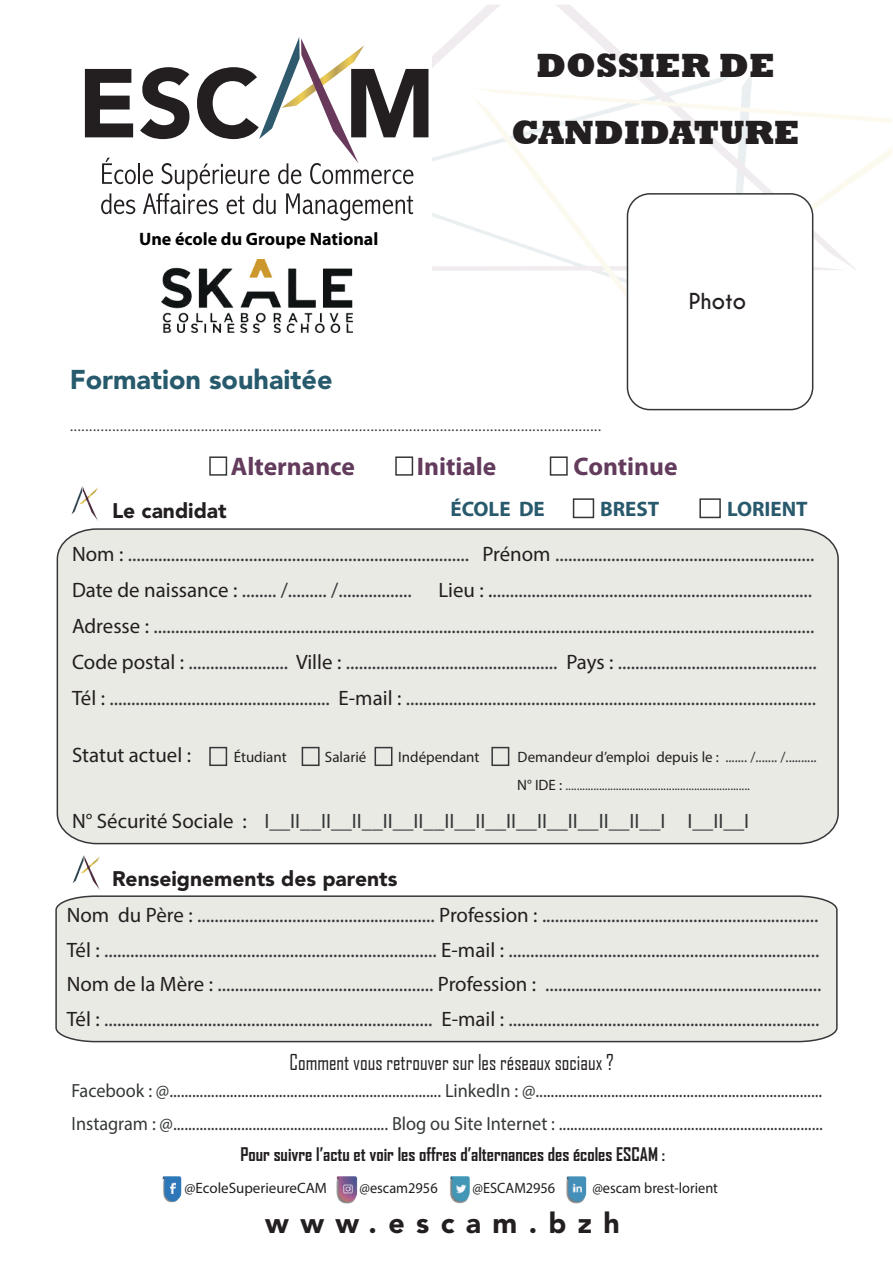
<style>
.page{position:relative;width:893px;height:1263px;background:#fff}
.page>*{position:absolute;margin:0;border:0;box-sizing:border-box;transform-origin:0 0}
.t1{font:800 34.5px "Rockwell";color:#231f20}
.t2{font:900 28.5px "Avenir";letter-spacing:.4em;color:#231f20}
.t3{font:900 27px "Avenir";color:#265a6c}
.t4{font:700 25.5px "Myriad Pro";color:#633b5c}
.t5{font:21px "Agency FB";color:#231f20;scale:.96 1}
.t6{font:900 21px "Avenir";color:#231f20}
.t7{font:700 21px "Myriad Pro";color:#28596c}
.t8{font:20.85px/36px "Myriad Pro";color:#353839}
.t9{font:20.85px "Myriad Pro";color:#231f20}
.t10{font:20.7px "Caviar Dreams";color:#353839}
.t11{font:700 20.7px "Caviar Dreams";color:#231f20}
.t12{font:19.05px/33px "Myriad Pro";color:#353839;scale:.96 1}
.t13{font:700 18px "Agency FB";color:#231f20}
.t14{font:700 18px "Myriad Pro";color:#000001}
.t15{font:15px "Myriad Pro";color:#231f20}
.t16{font:15px "Myriad Pro";color:#231f20;scale:.96 1}
.t17{font:13.5px "Myriad Pro";color:#353839}
.s1{color:#231f20}
.s2{color:#353839}
.s3{font-size:15px;color:#231f20}
</style>
<div class="page">
<div style="left:55px;top:895px;width:783px;height:148px;background:#eaeae4"></div>
<img style="left:432px;top:5px;width:460px;height:351px">
<div style="left:56px;top:528px;width:783px;height:317px;background:#eaeae4"></div>
<div style="left:627px;top:194px;width:186px;height:216px;background:#fff;border-radius:22px"></div>
<div style="left:627px;top:193px;width:186px;height:217px;border:2px solid #353839;border-radius:22px"></div>
<div style="left:209px;top:456px;width:18px;height:20px;border:2px solid #353839"></div>
<div style="left:550px;top:456px;width:18px;height:20px;border:2px solid #353839"></div>
<div style="left:395px;top:456px;width:18px;height:20px;border:2px solid #353839"></div>
<div style="left:573px;top:498px;width:21px;height:20px;border:2px solid #353839"></div>
<div style="left:699px;top:498px;width:22px;height:20px;border:2px solid #353839"></div>
<svg style="left:85px;top:37px;width:343px;height:184px"></svg>
<img style="left:162px;top:1176px;width:20px;height:27px">
<img style="left:336px;top:1176px;width:22px;height:28px">
<img style="left:450px;top:1176px;width:20px;height:28px">
<img style="left:566px;top:1176px;width:21px;height:28px">
<div style="left:491px;top:747px;width:18px;height:19px;border:2px solid #353839"></div>
<div style="left:209px;top:747px;width:18px;height:19px;border:2px solid #353839"></div>
<div style="left:302px;top:747px;width:18px;height:19px;border:2px solid #353839"></div>
<div style="left:375px;top:747px;width:17px;height:19px;border:2px solid #353839"></div>
<img style="left:72px;top:856px;width:28px;height:34px">
<img style="left:71px;top:487px;width:27px;height:34px">
<img style="left:162px;top:260px;width:191px;height:73px">
<h1 class="t1" style="left:536px;top:46px;width:240px">DOSSIER DE</h1>
<p class="t14" style="left:139px;top:228px;width:241px">Une école du Groupe National</p>
<p class="t3" style="left:70px;top:364px;width:264px">Formation souhaitée</p>
<h1 class="t1" style="left:511px;top:112px;width:290px">CANDIDATURE</h1>
<p class="t11" style="left:689px;top:288px;width:59px">Photo</p>
<p class="t10" style="left:70px;top:411px;width:533px">..........................................................................................................................................</p>
<p class="t4" style="left:231px;top:450px;width:126px">Alternance</p>
<p class="t4" style="left:417px;top:450px;width:81px">Initiale</p>
<p class="t4" style="left:574px;top:450px;width:105px">Continue</p>
<p class="t6" style="left:112px;top:498px;width:116px">Le candidat</p>
<p class="t7" style="left:450px;top:495px;width:96px">ÉCOLE DE</p>
<p class="t7" style="left:600px;top:495px;width:61px">BREST</p>
<p class="t7" style="left:727px;top:495px;width:82px">LORIENT</p>
<p class="t8" style="left:72px;top:535px;width:744px"><span class="s1">Nom :</span> ............................................................................... <span class="s1">Prénom</span> ............................................................<br><span class="s1">Date de naissance :</span> ........ /......... /.................</p>
<p class="t8" style="left:72px;top:571px;width:746px;text-indent:366px"><span class="s1">Lieu : .</span>..........................................................................<br><span class="s1">Adresse :</span> .........................................................................................................................................................<br><span class="s1">Code postal :</span> ....................... <span class="s1">Ville :</span> ................................................. <span class="s1">Pays :</span> ..............................................<br><span class="s1">Tél :</span> ................................................... <span class="s1">E-mail :</span> ...............................................................................................</p>
<p class="t9" style="left:72px;top:742px;width:121px">Statut actuel :</p>
<p class="t15" style="left:234px;top:747px;width:54px">Étudiant</p>
<p class="t15" style="left:325px;top:747px;width:43px">Salarié</p>
<p class="t15" style="left:398px;top:747px;width:83px">Indépendant</p>
<p class="t15" style="left:518px;top:747px;width:300px">Demandeur d’emploi depuis le : <span class="s2">....... /....... /..........</span></p>
<p class="t17" style="left:517px;top:777px;width:234px"><span class="s3">N° IDE :</span> ..................................................................</p>
<p class="t8" style="left:72px;top:802px;width:679px"><span class="s1">N° Sécurité Sociale :</span> I__II__II__II__II__II__II__II__II__II__II__II__II__I I__II__I</p>
<p class="t6" style="left:112px;top:866px;width:287px">Renseignements des parents</p>
<p class="t8" style="left:67px;top:898px;width:756px;line-height:34.5px"><span class="s1">Nom du Père :</span> ....................................................... <span class="s1">Profession :</span> ................................................................<br><span class="s1">Tél :</span> ............................................................................. <span class="s1">E-mail :</span> ........................................................................<br><span class="s1">Nom de la Mère :</span> .................................................. <span class="s1">Profession :</span> ................................................................<br><span class="s1">Tél :</span> ............................................................................ <span class="s1">E-mail :</span> ........................................................................</p>
<p class="t5" style="left:290px;top:1050px;width:339px">Comment vous retrouver sur les réseaux sociaux ?</p>
<p class="t12" style="left:72px;top:1073px;width:784px">Facebook : @........................................................................ LinkedIn : @............................................................................<br>Instagram : @......................................................... Blog ou Site Internet : ......................................................................</p>
<p class="t13" style="left:240px;top:1143px;width:426px">Pour suivre l’actu et voir les offres d’alternances des écoles ESCAM :</p>
<p class="t15" style="left:184px;top:1179px;width:144px">@EcoleSuperieureCAM</p>
<p class="t16" style="left:360px;top:1179px;width:83px">@escam2956</p>
<p class="t16" style="left:472px;top:1179px;width:88px">@ESCAM2956</p>
<p class="t16" style="left:592px;top:1179px;width:132px">@escam brest-lorient</p>
<h2 class="t2" style="left:265px;top:1205px;width:356px">www.escam.bzh</h2>
</div>
